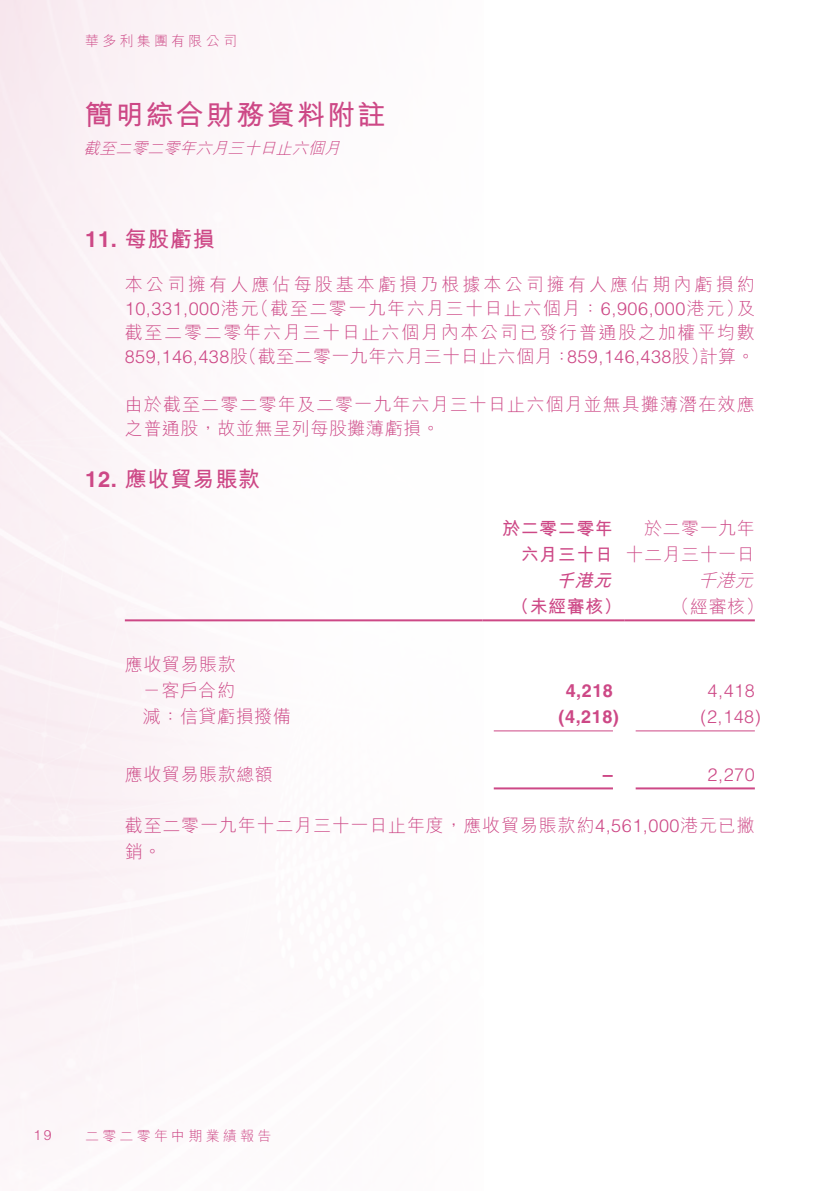
<style>
.page{position:relative;width:840px;height:1191px;background:#fff}
.page>*{position:absolute;margin:0;border:0;box-sizing:border-box;transform-origin:0 0}
.t1{font:700 28px "M Hei HK";letter-spacing:.08em;color:#cd4886}
.t2{font:700 22px "M Hei HK";letter-spacing:.03em;color:#cd4886}
.t3{font:300 18px/24px "M Hei HK";letter-spacing:.06em;color:#cd4886}
.t4{font:300 18px "Helvetica LT Std";letter-spacing:.025em;color:#cd4886}
.t5{font:300 18px/24px "M Hei HK";letter-spacing:.095em;color:#cd4886;text-align:right}
.t6{font:300 18px/24px "M Hei HK";letter-spacing:.17em;color:#cd4886;text-align:right}
.t7{font:300 18px "M Hei HK";letter-spacing:.08em;color:#cd4886}
.t8{font:700 18px "M Hei HK";letter-spacing:.03em;color:#cd4886}
.t9{font:300 18px "M Hei HK";letter-spacing:.03em;color:#cd4886}
.t10{font:700 18px "Helvetica LT Std";letter-spacing:.03em;color:#cd4886}
.t11{font:italic 300 18px "M Hei HK";color:#cd4886}
.t12{font:italic 700 18px "M Hei HK";color:#cd4886}
.t13{font:italic 300 16px "M Hei HK";color:#cd4886}
.t14{font:300 14px "M Hei HK";letter-spacing:.23em;color:#cd4886}
.t15{font:300 14px "Helvetica LT Std";color:#cd4886}
.s1{font-family:"Helvetica LT Std"}
.s2{font-family:"M Hei HK"}
</style>
<div class="page">
<hr style="left:125px;top:619px;width:357px;height:2px;background:#cd4886">
<hr style="left:482px;top:619px;width:142px;height:2px;background:#cd4886">
<hr style="left:624px;top:619px;width:130px;height:2px;background:#cd4886">
<hr style="left:493px;top:730px;width:119px;height:1px;background:#cd4886">
<hr style="left:635px;top:730px;width:119px;height:1px;background:#cd4886">
<hr style="left:493px;top:787px;width:119px;height:2px;background:#cd4886">
<hr style="left:635px;top:787px;width:119px;height:2px;background:#cd4886">
<p class="t14" style="left:85px;top:34px;width:153px">華多利集團有限公司</p>
<h1 class="t1" style="left:85px;top:94px;width:302px">簡明綜合財務資料附註</h1>
<p class="t13" style="left:83px;top:140px;width:262px">截至二零二零年六月三十日止六個月</p>
<p class="t2" style="left:85px;top:222px;width:131px"><span class="s1">11.</span> 每股虧損</p>
<p class="t6" style="left:125px;top:272px;width:631px">本公司擁有人應佔每股基本虧損乃根據本公司擁有人應佔期內虧損約及</p>
<p class="t7" style="left:251px;top:299px;width:494px">（截至二零一九年六月三十日止六個月：<span class="s1">6,906,000</span>港元）</p>
<p class="t4" style="left:125px;top:297px;width:135px">10,331,000<span class="s2">港元</span></p>
<p class="t5" style="left:125px;top:320px;width:631px">截至二零二零年六月三十日止六個月內本公司已發行普通股之加權平均數計算。</p>
<p class="t4" style="left:125px;top:345px;width:584px">859,146,438 <span class="s2">（股截至二零一九年六月三十日止六個月：</span>859,146,438<span class="s2">股）</span></p>
<p class="t3" style="left:125px;top:392px;width:631px">由於截至二零二零年及二零一九年六月三十日止六個月並無具攤薄潛在效應之普通股，故並無呈列每股攤薄虧損。</p>
<p class="t2" style="left:85px;top:462px;width:176px"><span class="s1">12.</span> 應收貿易賬款</p>
<p class="t3" style="left:643px;top:516px;width:112px">於二零一九年</p>
<p class="t8" style="left:502px;top:515px;width:112px">於二零二零年</p>
<p class="t3" style="left:125px;top:652px;width:112px">應收貿易賬款</p>
<p class="t3" style="left:143px;top:678px;width:94px">－客戶合約</p>
<p class="t3" style="left:143px;top:704px;width:149px">減：信貸虧損撥備</p>
<p class="t8" style="left:520px;top:541px;width:94px">六月三十日</p>
<p class="t9" style="left:625px;top:545px;width:131px">十二月三十一日</p>
<p class="t12" style="left:555px;top:567px;width:63px">千港元</p>
<p class="t11" style="left:697px;top:571px;width:61px">千港元</p>
<p class="t8" style="left:511px;top:593px;width:112px">（未經審核）</p>
<p class="t3" style="left:671px;top:594px;width:94px">（經審核(</p>
<p class="t10" style="left:565px;top:680px;width:49px">4,218</p>
<p class="t10" style="left:558px;top:706px;width:62px">)4,218(</p>
<p class="t4" style="left:707px;top:679px;width:49px">4,418</p>
<p class="t4" style="left:700px;top:705px;width:62px">)2,148(</p>
<p class="t9" style="left:125px;top:765px;width:149px">應收貿易賬款總額</p>
<p class="t3" style="left:125px;top:811px;width:631px;line-height:26px">截至二零一九年十二月三十一日止年度，應收貿易賬款約<span class="s1">4,561,000</span>港元已撇銷。</p>
<p class="t4" style="left:707px;top:763px;width:49px">2,270</p>
<p class="t10" style="left:602px;top:764px;width:12px">–</p>
<p class="t15" style="left:33px;top:1126px;width:20px">19</p>
<p class="t14" style="left:85px;top:1128px;width:188px">二零二零年中期業績報告</p>
</div>
